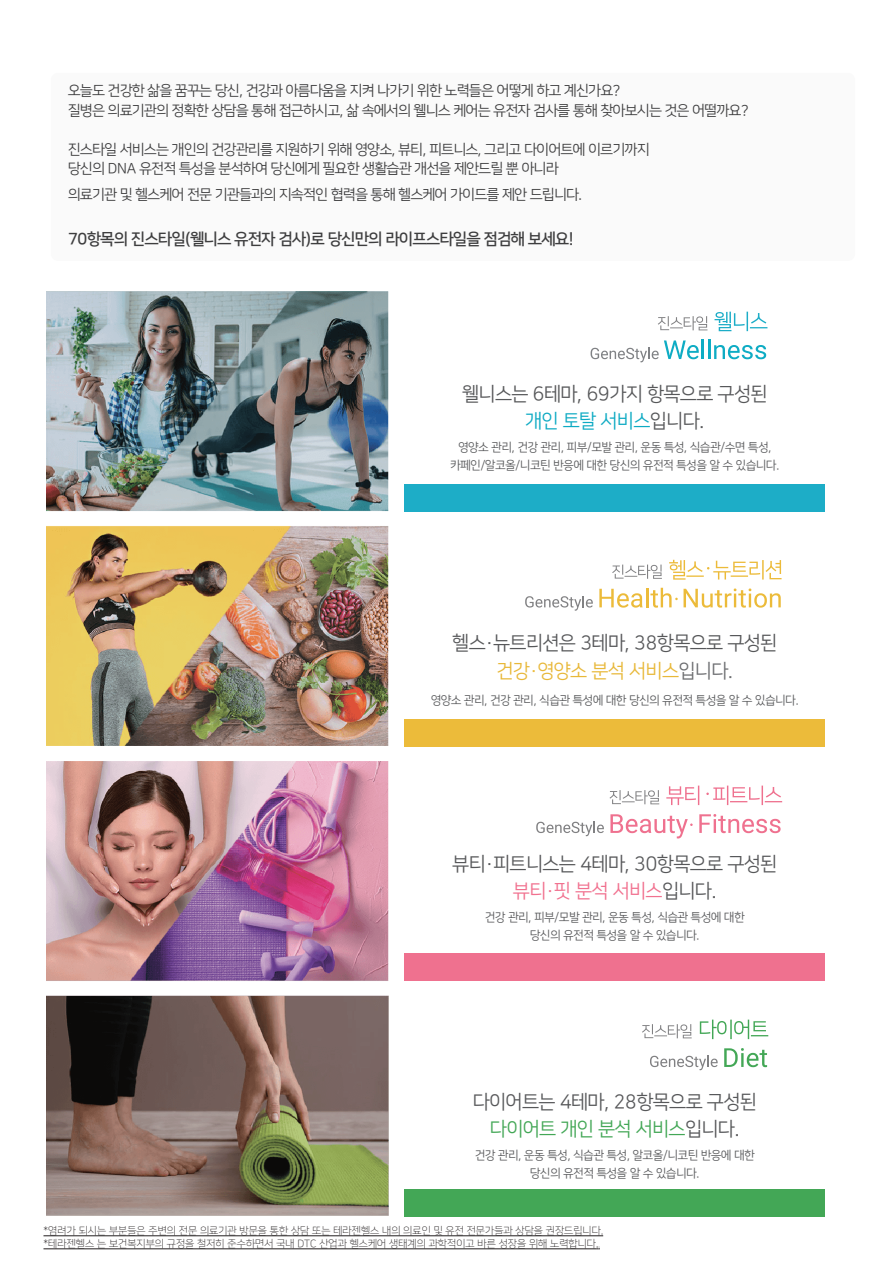
<style>
.page{position:relative;width:893px;height:1263px;background:#fff}
.page>*{position:absolute;margin:0;border:0;box-sizing:border-box;transform-origin:0 0}
.t1{font:19.5px/27px "Nanum Square ac R";color:#57585a;text-align:center}
.t2{font:16.05px "Nanum Square ac B";letter-spacing:-.02em;color:#3e3e3f}
.t3{font:14.4px/19.5px "Nanum Square ac R";letter-spacing:-.02em;color:#3e3e3f}
.t4{font:12px/18px "Nanum Square ac R";color:#57585a;text-align:center}
.t5{font:10.5px/12.8px "Nanum Square ac L";letter-spacing:.015em;color:#231f20}
.s1{color:#0eaac3}
.s2{color:#e8b839}
.s3{color:#ecbb3a}
.s4{color:#6d6e71}
.s5{color:#f1718f}
.s6{color:#43a756}
.s7{font-size:12px}
.s8{font-size:7.5px}
</style>
<div class="page">
<div style="left:51px;top:73px;width:804px;height:188px;background:#fafafa;border-radius:7px"></div>
<div style="left:404px;top:1188px;width:421px;height:28px;background:#43a756"></div>
<div style="left:404px;top:484px;width:421px;height:28px;background:#1dadc7"></div>
<div style="left:404px;top:719px;width:421px;height:28px;background:#ecbb3a"></div>
<div style="left:404px;top:953px;width:421px;height:28px;background:#ef718f"></div>
<svg style="left:658px;top:316px;width:49px;height:14px"></svg>
<svg style="left:714px;top:312px;width:53px;height:19px"></svg>
<svg style="left:591px;top:340px;width:108px;height:22px"></svg>
<hr style="left:702px;top:339px;width:2px;height:20px;background:#0eacc4">
<hr style="left:708px;top:339px;width:2px;height:20px;background:#0eacc4">
<svg style="left:714px;top:345px;width:52px;height:14px"></svg>
<svg style="left:642px;top:1024px;width:50px;height:14px"></svg>
<svg style="left:700px;top:1019px;width:68px;height:20px"></svg>
<svg style="left:650px;top:1055px;width:68px;height:15px"></svg>
<svg style="left:724px;top:1048px;width:43px;height:19px"></svg>
<svg style="left:525px;top:596px;width:68px;height:15px"></svg>
<svg style="left:612px;top:565px;width:50px;height:14px"></svg>
<svg style="left:669px;top:560px;width:112px;height:20px"></svg>
<svg style="left:599px;top:588px;width:182px;height:20px"></svg>
<svg style="left:536px;top:821px;width:68px;height:15px"></svg>
<svg style="left:699px;top:814px;width:82px;height:19px"></svg>
<svg style="left:609px;top:790px;width:50px;height:14px"></svg>
<svg style="left:666px;top:785px;width:33px;height:20px"></svg>
<svg style="left:706px;top:785px;width:76px;height:20px"></svg>
<svg style="left:610px;top:814px;width:83px;height:24px"></svg>
<hr style="left:43px;top:1235px;width:560px;height:1px;background:#231f20">
<hr style="left:43px;top:1248px;width:553px;height:1px;background:#231f20">
<img style="left:46px;top:292px;width:343px;height:924px">
<p class="t3" style="left:68px;top:81px;width:682px">오늘도 건강한 삶을 꿈꾸는 당신, 건강과 아름다움을 지켜 나가기 위한 노력들은 어떻게 하고 계신가요?<br>질병은 의료기관의 정확한 상담을 통해 접근하시고, 삶 속에서의 웰니스 케어는 유전자 검사를 통해 찾아보시는 것은 어떨까요?</p>
<p class="t3" style="left:68px;top:140px;width:583px">진스타일 서비스는 개인의 건강관리를 지원하기 위해 영양소, 뷰티, 피트니스, 그리고 다이어트에 이르기까지 당신의 DNA 유전적 특성을 분석하여 당신에게 필요한 생활습관 개선을 제안드릴 뿐 아니라</p>
<p class="t3" style="left:68px;top:185px;width:516px">의료기관 및 헬스케어 전문 기관들과의 지속적인 협력을 통해 헬스케어 가이드를 제안 드립니다.</p>
<p class="t2" style="left:68px;top:230px;width:507px">70항목의 진스타일(웰니스 유전자 검사)로 당신만의 라이프스타일을 점검해 보세요!</p>
<h1 class="t1" style="left:462px;top:380px;width:306px">웰니스는 6테마, 69가지 항목으로 구성된 <span class="s1">개인 토탈 서비스</span>입니다.</h1>
<p class="t4" style="left:450px;top:438px;width:330px">영양소 관리, 건강 관리, 피부/모발 관리, 운동 특성, 식습관/수면 특성, 카페인/알코올/니코틴 반응에 대한 당신의 유전적 특성을 알 수 있습니다.</p>
<h1 class="t1" style="left:453px;top:629px;width:326px;line-height:28.5px">헬스·뉴트리션은 3테마, 38항목으로 구성된 <span class="s2">건강</span><span class="s3">·</span><span class="s2">영양소 분석 서비스</span><span class="s4">입니다.</span></h1>
<p class="t4" style="left:431px;top:692px;width:369px">영양소 관리, 건강 관리, 식습관 특성에 대한 당신의 유전적 특성을 알 수 있습니다.</p>
<h1 class="t1" style="left:453px;top:850px;width:326px">뷰티·피트니스는 4테마, 30항목으로 구성된 <span class="s5">뷰티·핏 분석 서비스</span>입니다.</h1>
<p class="t4" style="left:485px;top:908px;width:261px">건강 관리, 피부/모발 관리, 운동 특성, 식습관 특성에 대한 당신의 유전적 특성을 알 수 있습니다.</p>
<h1 class="t1" style="left:473px;top:1089px;width:285px">다이어트는 4테마, 28항목으로 구성된 <span class="s6">다이어트 개인 분석 서비스</span>입니다.</h1>
<p class="t4" style="left:475px;top:1147px;width:281px">건강 관리, 운동 특성, 식습관 특성, 알코올/니코틴 반응에 대한 당신의 유전적 특성을 알 수 있습니다.</p>
<p class="t5" style="left:43px;top:1224px;width:561px">*염려가 되시는 부분들은 주변의 전문 의료기관 방문을 통한 상담 또는 테라젠헬스 내의 의료인 및 유전 전문가들과 상담을 권장드립니다. *테라젠헬스 는 보건복지부의 규정을 철저히 준수하면서 국내 DTC 산업과 헬스케어 생태계의 과학적이고 바른 성장을 위해 노력합니다<span class="s7">.</span><span class="s8">.</span></p>
</div>
